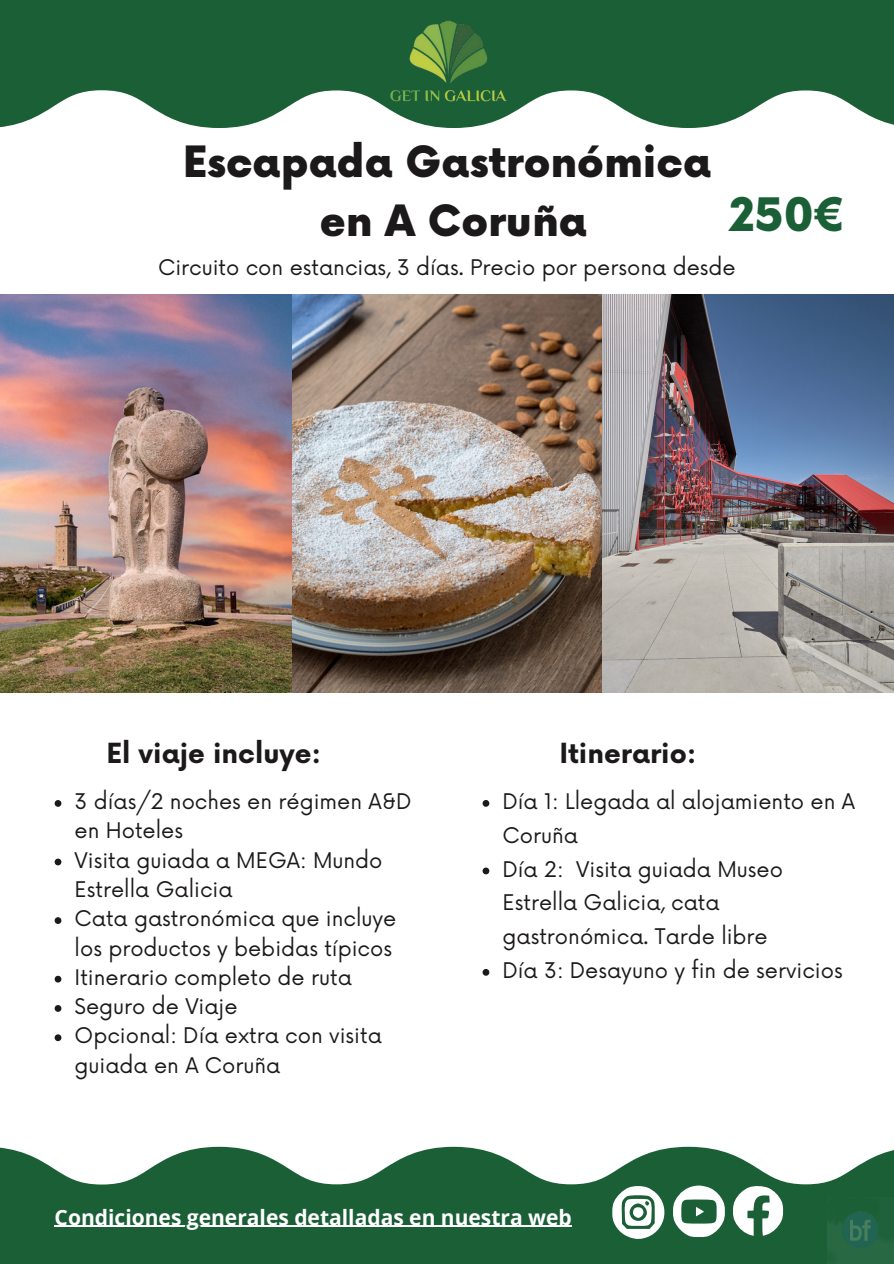
<style>
.page{position:relative;width:894px;height:1264px;background:#fff}
.page>*{position:absolute;margin:0;border:0;box-sizing:border-box;transform-origin:0 0}
.t1{font:900 45px "Now";color:#1b5f37}
.t2{font:900 42px "Now";color:#1c191a}
.t3{font:700 27px "Now";color:#1c191a}
.t4{font:21px/29.2px "Now";color:#1c191a}
.t5{font:700 21px "Open Sans";color:#fff}
</style>
<div class="page">
<svg style="left:0;top:0;width:893px;height:128px;fill:#1b5f37"></svg>
<img style="left:0;top:295px;width:893px;height:397px">
<svg style="left:0;top:1146px;width:893px;height:117px;fill:#1b5f37"></svg>
<svg style="left:732px;top:1185px;width:50px;height:50px"></svg>
<svg style="left:612px;top:1185px;width:112px;height:54px"></svg>
<img style="left:383px;top:1px;width:128px;height:127px">
<svg style="left:482px;top:800px;width:7px;height:6px"></svg>
<svg style="left:482px;top:867px;width:7px;height:7px"></svg>
<svg style="left:482px;top:969px;width:7px;height:6px"></svg>
<svg style="left:55px;top:800px;width:6px;height:6px"></svg>
<svg style="left:55px;top:858px;width:6px;height:7px"></svg>
<svg style="left:55px;top:917px;width:6px;height:7px"></svg>
<svg style="left:55px;top:975px;width:6px;height:7px"></svg>
<svg style="left:55px;top:1005px;width:6px;height:6px"></svg>
<svg style="left:55px;top:1034px;width:6px;height:7px"></svg>
<hr style="left:55px;top:1225px;width:517px;height:1px;background:#fff">
<img style="left:826px;top:1196px;width:67px;height:67px">
<p class="t2" style="left:183px;top:139px;width:529px">Escapada Gastronómica</p>
<p class="t2" style="left:320px;top:198px;width:269px">en A Coruña</p>
<p class="t4" style="left:158px;top:254px;width:579px">Circuito con estancias, 3 días. Precio por persona desde</p>
<p class="t1" style="left:729px;top:190px;width:119px">250€</p>
<p class="t3" style="left:106px;top:738px;width:216px">El viaje incluye:</p>
<p class="t3" style="left:559px;top:738px;width:139px">Itinerario:</p>
<p class="t4" style="left:502px;top:785px;width:354px;line-height:33.8px">Día 1: Llegada al alojamiento en A<br>Coruña</p>
<p class="t4" style="left:502px;top:853px;width:282px;line-height:33.8px">Día 2: Visita guiada Museo<br>Estrella Galicia, cata gastronómica. Tarde libre</p>
<p class="t4" style="left:502px;top:956px;width:341px">Día 3: Desayuno y fin de servicios</p>
<p class="t4" style="left:75px;top:788px;width:338px">3 días/2 noches en régimen A&amp;D en Hoteles</p>
<p class="t4" style="left:75px;top:846px;width:309px">Visita guiada a MEGA: Mundo<br>Estrella Galicia</p>
<p class="t4" style="left:75px;top:905px;width:323px">Cata gastronómica que incluye los productos y bebidas típicos</p>
<p class="t4" style="left:75px;top:963px;width:279px">Itinerario completo de ruta</p>
<p class="t4" style="left:75px;top:992px;width:164px">Seguro de Viaje</p>
<p class="t4" style="left:75px;top:1022px;width:308px">Opcional: Día extra con visita guiada en A Coruña</p>
<p class="t5" style="left:55px;top:1202px;width:518px">Condiciones generales detalladas en nuestra web</p>
</div>
